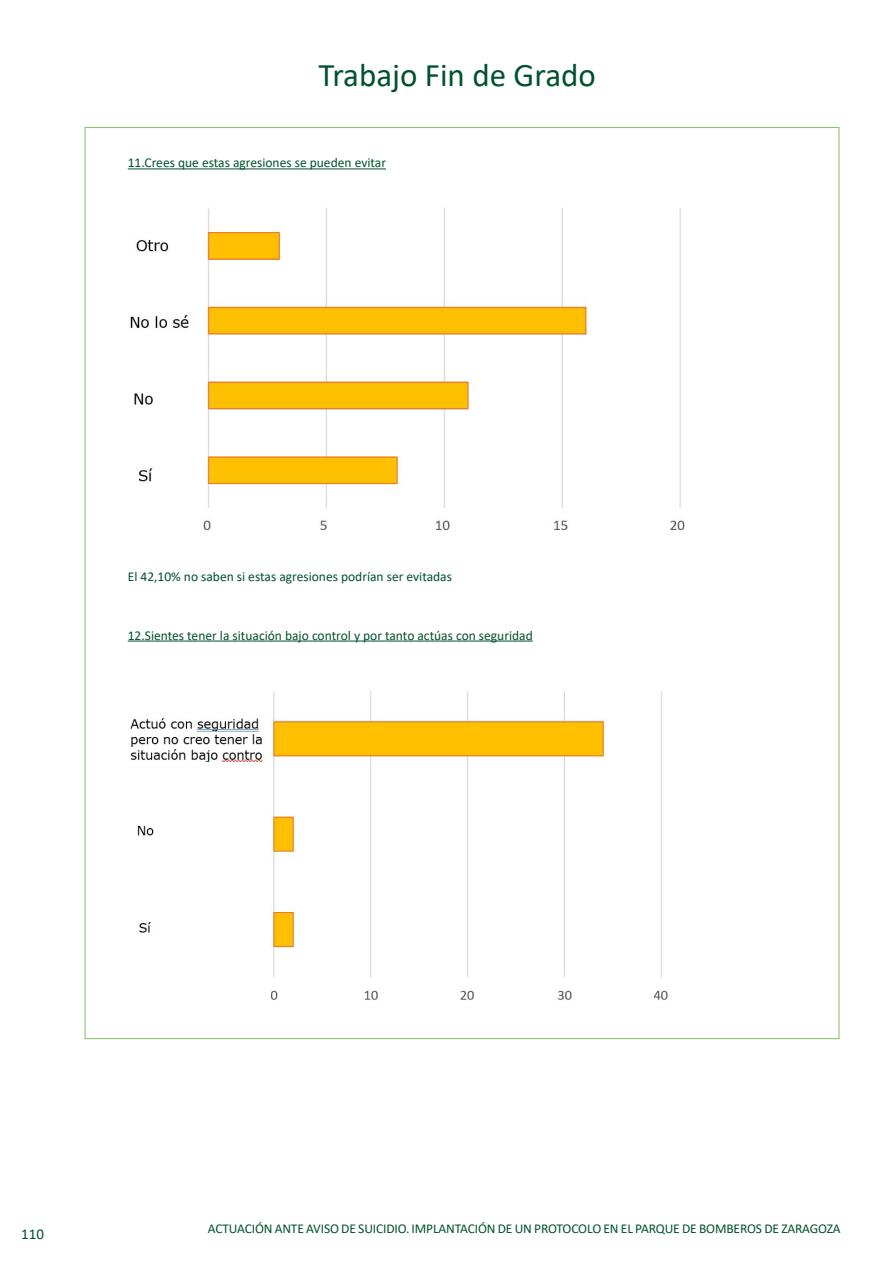
<style>
.page{position:relative;width:893px;height:1263px;background:#fff}
.page>*{position:absolute;margin:0;border:0;box-sizing:border-box;transform-origin:0 0}
.t1{font:33px "Calibri";color:#00512e}
.t2{font:15px "Calibri";color:#00512e}
.Texto{font:13.5px "Calibri";color:#00512e}
</style>
<div class="page">
<hr style="left:128px;top:168px;width:258px;height:1px;background:#00512e">
<hr style="left:128px;top:641px;width:405px;height:1px;background:#00512e">
<img style="left:130px;top:208px;width:555px;height:322px">
<img style="left:130px;top:691px;width:538px;height:309px">
<h1 class="t1" style="left:318px;top:53px;width:279px">Trabajo Fin de Grado</h1>
<p class="Texto" style="left:128px;top:154px;width:260px">11.Crees que estas agresiones se pueden evitar</p>
<p class="Texto" style="left:128px;top:567px;width:326px">El 42,10% no saben si estas agresiones podrían ser evitadas</p>
<p class="Texto" style="left:128px;top:626px;width:407px">12.Sientes tener la situación bajo control y por tanto actúas con seguridad</p>
<p class="t2" style="left:21px;top:1223px;width:24px">110</p>
<p class="Texto" style="left:208px;top:1219px;width:634px">ACTUACIÓN ANTE AVISO DE SUICIDIO. IMPLANTACIÓN DE UN PROTOCOLO EN EL PARQUE DE BOMBEROS DE ZARAGOZA</p>
</div>
